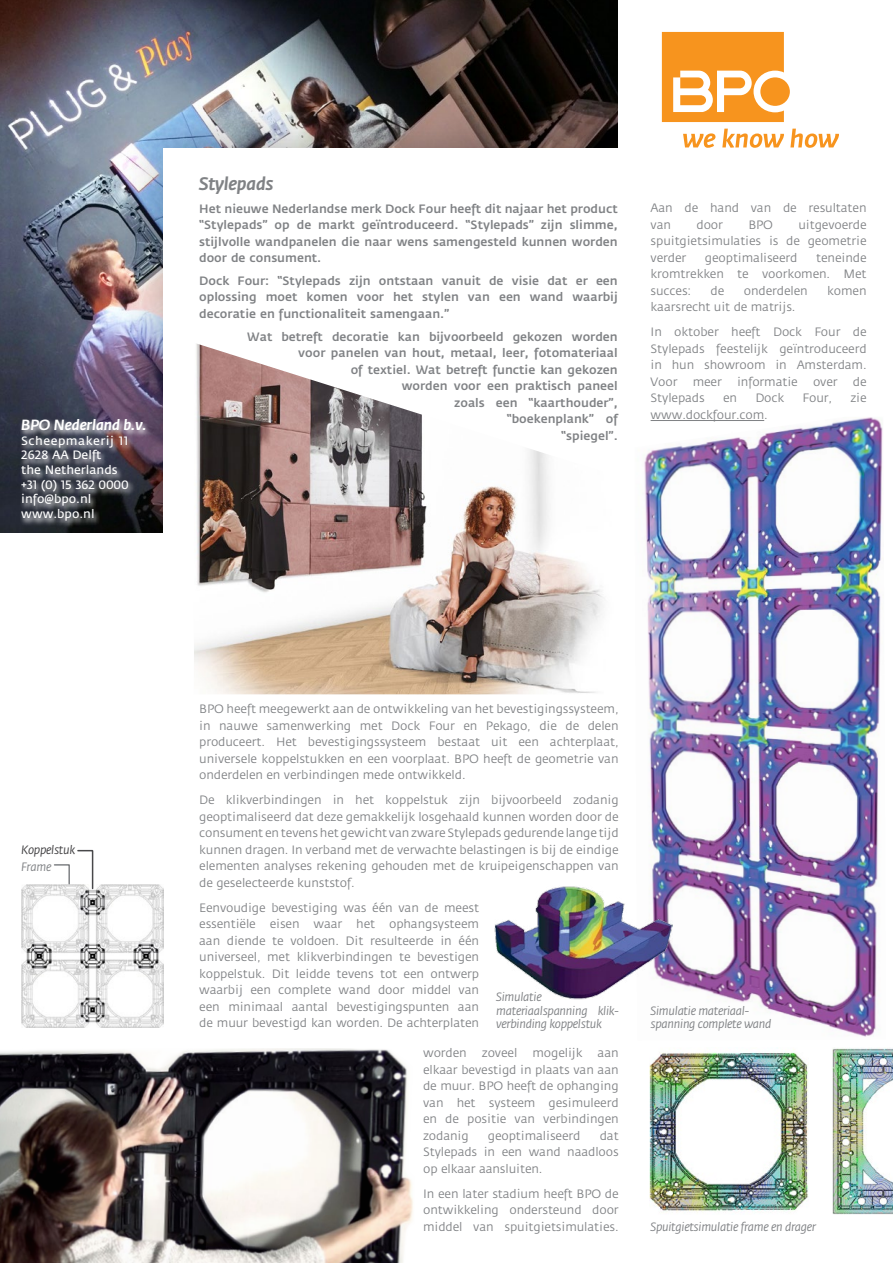
<style>
.page{position:relative;width:893px;height:1263px;background:#fff}
.page>*{position:absolute;margin:0;border:0;box-sizing:border-box;transform-origin:0 0}
.t1{font:italic 500 18px "Fedra Sans";letter-spacing:-.01em;color:#808285}
.t2{font:italic 500 14.55px "Fedra Sans";color:#fff}
.t3{font:12px/16.5px "Fedra Sans";letter-spacing:-.01em;color:#808285;text-align:justify}
.t4{font:500 12px/16.5px "Fedra Sans";color:#808285;text-align:justify}
.t5{font:italic 12px/13.5px "Fedra Sans";letter-spacing:-.025em;color:#808285}
.t6{font:12px/14.5px "Fedra Sans";color:#fff}
.t7{font:italic 12px "Fedra Sans";letter-spacing:-.025em;color:#414042}
</style>
<div class="page">
<img style="left:0;top:0;width:618px;height:533px">
<div style="left:121px;top:96px;width:772px;height:1167px;background:#000;opacity:.27"></div>
<div style="left:164px;top:148px;width:729px;height:1115px;background:#fff"></div>
<div style="left:0;top:533px;width:893px;height:730px;background:#fff"></div>
<div style="left:619px;top:0;width:274px;height:163px;background:#fff"></div>
<div style="left:760px;top:77px;width:30px;height:29px;background:#f7941e;border-radius:50%"></div>
<svg style="left:662px;top:32px;width:122px;height:90px"></svg>
<svg style="left:683px;top:133px;width:32px;height:15px"></svg>
<svg style="left:722px;top:129px;width:62px;height:19px"></svg>
<svg style="left:790px;top:129px;width:49px;height:19px"></svg>
<div style="left:19px;top:418px;width:132px;height:111px;background:#fff;opacity:.87"></div>
<img style="left:0;top:1048px;width:413px;height:215px">
<img style="left:194px;top:344px;width:410px;height:350px">
<img style="left:644px;top:417px;width:239px;height:620px">
<img style="left:494px;top:885px;width:178px;height:115px">
<img style="left:649px;top:1048px;width:244px;height:167px">
<img style="left:21px;top:885px;width:143px;height:142px">
<svg style="left:53px;top:849px;width:41px;height:41px"></svg>
<p class="t2" style="left:21px;top:417px;width:127px">BPO Nederland b.v.</p>
<p class="t6" style="left:21px;top:434px;width:109px">Scheepmakerij 11<br>2628 AA Delft<br>the Netherlands +31 (0) 15 362 0000 info@bpo.nl www.bpo.nl</p>
<h1 class="t1" style="left:199px;top:173px;width:76px">Stylepads</h1>
<p class="t4" style="left:199px;top:200px;width:420px">Het nieuwe Nederlandse merk Dock Four heeft dit najaar het product “Stylepads” op de markt geïntroduceerd. “Stylepads” zijn slimme, stijlvolle wandpanelen die naar wens samengesteld kunnen worden door de consument.</p>
<p class="t4" style="left:199px;top:273px;width:420px">Dock Four: “Stylepads zijn ontstaan vanuit de visie dat er een oplossing moet komen voor het stylen van een wand waarbij decoratie en functionaliteit samengaan.”</p>
<p class="t4" style="left:247px;top:329px;width:372px;text-align:right">Wat betreft decoratie kan bijvoorbeeld gekozen worden voor panelen van hout, metaal, leer, fotomateriaal<br>of textiel. Wat betreft functie kan gekozen<br>worden voor een praktisch paneel<br>zoals een “kaarthouder”,<br>“boekenplank” of<br>“spiegel”.</p>
<p class="t3" style="left:651px;top:200px;width:217px">Aan de hand van de resultaten van</p>
<p class="t3" style="left:651px;top:217px;width:217px;text-indent:148px">uitgevoerde spuitgietsimulaties is de geometrie verder</p>
<p class="t3" style="left:696px;top:217px;width:28px">door</p>
<p class="t3" style="left:748px;top:217px;width:26px">BPO</p>
<p class="t3" style="left:651px;top:250px;width:218px;text-indent:166px">teneinde kromtrekken te voorkomen. Met succes:</p>
<p class="t3" style="left:705px;top:250px;width:94px">geoptimaliseerd</p>
<p class="t3" style="left:711px;top:283px;width:15px">de</p>
<p class="t3" style="left:744px;top:283px;width:65px">onderdelen</p>
<p class="t3" style="left:827px;top:283px;width:41px">komen</p>
<p class="t3" style="left:651px;top:295px;width:217px;line-height:25px">kaarsrecht uit de matrijs.<br>In oktober heeft Dock Four de</p>
<p class="t3" style="left:651px;top:341px;width:218px">Stylepads feestelijk geïntroduceerd in hun showroom in Amsterdam.<br>Voor</p>
<p class="t3" style="left:693px;top:374px;width:31px">meer</p>
<p class="t3" style="left:737px;top:374px;width:62px">informatie</p>
<p class="t3" style="left:813px;top:374px;width:26px">over</p>
<p class="t3" style="left:853px;top:374px;width:15px">de</p>
<p class="t3" style="left:651px;top:390px;width:56px">Stylepads</p>
<p class="t3" style="left:723px;top:390px;width:16px">en</p>
<p class="t3" style="left:755px;top:390px;width:30px">Dock</p>
<p class="t3" style="left:802px;top:390px;width:31px">Four,</p>
<p class="t3" style="left:850px;top:390px;width:18px">zie</p>
<p class="t3" style="left:651px;top:407px;width:119px">www.dockfour.com.</p>
<p class="t7" style="left:21px;top:843px;width:55px">Koppelstuk</p>
<p class="t5" style="left:21px;top:860px;width:32px">Frame</p>
<p class="t3" style="left:199px;top:701px;width:421px">BPO heeft meegewerkt aan de ontwikkeling van het bevestigingssysteem, in nauwe samenwerking met Dock Four en Pekago, die de delen produceert. Het bevestigingssysteem bestaat uit een achterplaat, universele koppelstukken en een voorplaat. BPO heeft de geometrie van onderdelen en verbindingen mede ontwikkeld.</p>
<p class="t3" style="left:199px;top:792px;width:421px">De klikverbindingen in het koppelstuk zijn bijvoorbeeld zodanig geoptimaliseerd dat deze gemakkelijk losgehaald kunnen worden door de consument en tevens het gewicht van zware Stylepads gedurende lange tijd kunnen dragen. In verband met de verwachte belastingen is bij de eindige elementen analyses rekening gehouden met de kruipeigenschappen van de geselecteerde kunststof.</p>
<p class="t3" style="left:199px;top:900px;width:281px">Eenvoudige bevestiging was één van de meest essentiële eisen waar het ophangsysteem aan diende te voldoen. Dit resulteerde in één universeel, met klikverbindingen te bevestigen koppelstuk. Dit leidde tevens tot een ontwerp waarbij een complete wand door middel van een minimaal aantal bevestigingspunten aan de muur bevestigd kan worden. De achterplaten</p>
<p class="t3" style="left:423px;top:1045px;width:45px">worden</p>
<p class="t3" style="left:482px;top:1045px;width:37px">zoveel</p>
<p class="t3" style="left:532px;top:1045px;width:52px">mogelijk</p>
<p class="t5" style="left:496px;top:991px;width:124px">Simulatie materiaalspanning klik&shy;verbinding koppelstuk</p>
<p class="t3" style="left:423px;top:1045px;width:197px;text-indent:175px">aan elkaar bevestigd in plaats van aan de muur. BPO heeft de ophanging van het systeem gesimuleerd en de positie van verbindingen zodanig</p>
<p class="t3" style="left:488px;top:1128px;width:94px">geoptimaliseerd</p>
<p class="t3" style="left:423px;top:1128px;width:197px;text-indent:177px">dat Stylepads in een wand naadloos op elkaar aansluiten.</p>
<p class="t3" style="left:423px;top:1186px;width:197px">In een later stadium heeft BPO de ontwikkeling ondersteund door middel van spuitgietsimulaties.</p>
<p class="t5" style="left:651px;top:1004px;width:122px">Simulatie materiaal&shy;spanning complete wand</p>
<p class="t5" style="left:651px;top:1220px;width:167px">Spuitgietsimulatie frame en drager</p>
</div>
